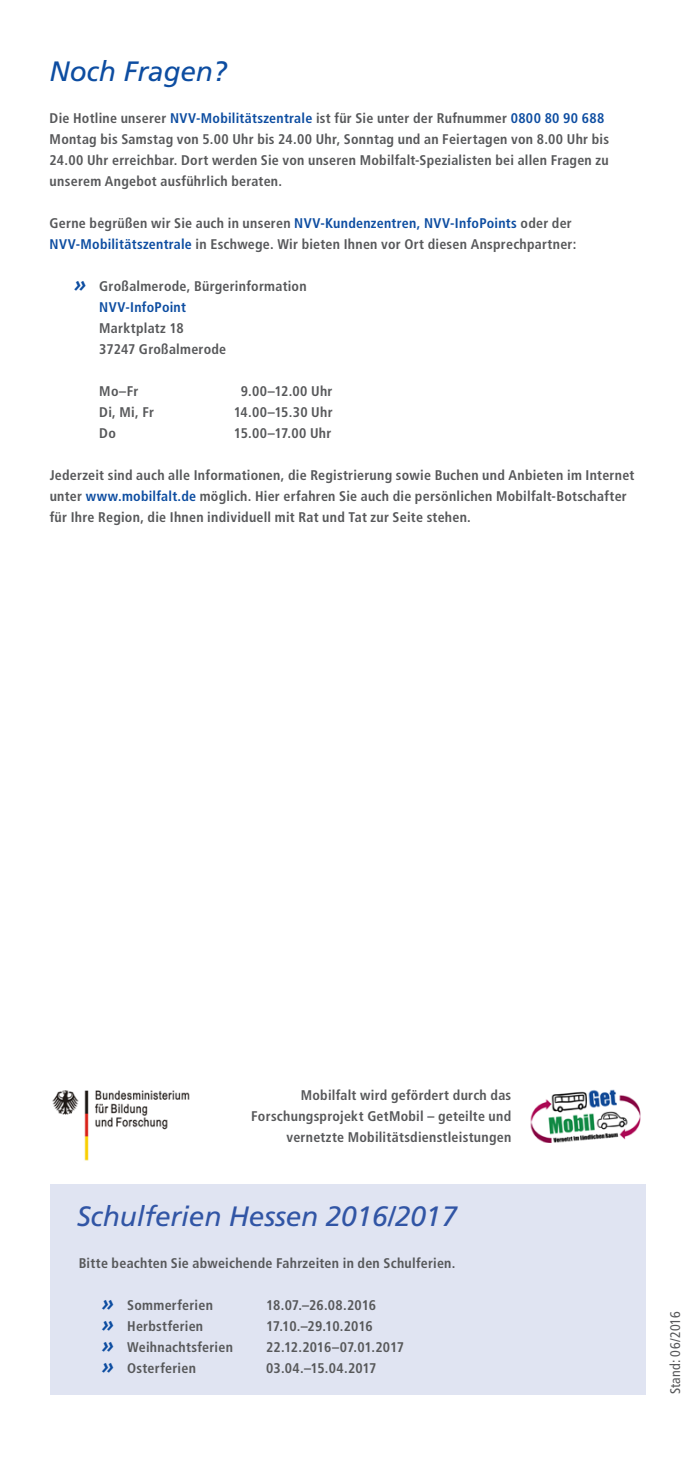
<style>
.page{position:relative;width:695px;height:1474px;background:#fff}
.page>*{position:absolute;margin:0;border:0;box-sizing:border-box;transform-origin:0 0}
.t1{font:italic 28px "Frutiger";letter-spacing:-.005em;color:#3155a5}
.t2{font:italic 28px "Frutiger";letter-spacing:-.005em;color:#0d4da1}
.t3{font:700 condensed 14px/21px "Frutiger";letter-spacing:.015em;color:#57585a}
.t4{font:700 condensed 14px "Frutiger";letter-spacing:-.005em;color:#57585a}
.t5{font:700 condensed 14px "Frutiger";letter-spacing:-.015em;color:#57585a}
.t6{font:condensed 14px "Frutiger";letter-spacing:.005em;color:#57585a}
.s1{color:#0d4da1}
.s2{font-family:"Meta OT";font-style:italic;font-stretch:normal;font-size:21px;color:#0d4da1}
</style>
<div class="page">
<div style="left:50px;top:1184px;width:595px;height:210px;background:#e0e4f2"></div>
<img style="left:530px;top:1089px;width:111px;height:53px">
<img style="left:52px;top:1090px;width:138px;height:71px">
<h1 class="t2" style="left:50px;top:55px;width:179px">Noch Fragen?</h1>
<p class="t3" style="left:50px;top:108px;width:561px">Die Hotline unserer <span class="s1">NVV-Mobilitätszentrale</span> ist für Sie unter der Rufnummer <span class="s1">0800 80 90 688<br></span>Montag bis Samstag von 5.00 Uhr bis 24.00 Uhr, Sonntag und an Feiertagen von 8.00 Uhr bis 24.00 Uhr erreichbar. Dort werden Sie von unseren Mobilfalt-Spezialisten bei allen Fragen zu unserem Angebot ausführlich beraten.</p>
<p class="t3" style="left:50px;top:213px;width:528px">Gerne begrüßen wir Sie auch in unseren <span class="s1">NVV-Kundenzentren, NVV-InfoPoints</span> oder der<br><span class="s1">NVV-Mobilitätszentrale</span> in Eschwege. Wir bieten Ihnen vor Ort diesen Ansprechpartner:</p>
<p class="t3" style="left:99px;top:276px;width:209px;text-indent:-25px"><span class="s2">»</span> Großalmerode, Bürgerinformation<br><span class="s1">NVV-InfoPoint</span></p>
<p class="t3" style="left:99px;top:318px;width:128px">Marktplatz 18<br>37247 Großalmerode</p>
<p class="t3" style="left:99px;top:381px;width:40px">Mo–Fr</p>
<p class="t3" style="left:241px;top:381px;width:93px">9.00–12.00 Uhr</p>
<p class="t3" style="left:99px;top:402px;width:56px">Di, Mi, Fr</p>
<p class="t3" style="left:234px;top:402px;width:100px">14.00–15.30 Uhr</p>
<p class="t3" style="left:99px;top:423px;width:18px">Do</p>
<p class="t3" style="left:234px;top:423px;width:99px">15.00–17.00 Uhr</p>
<p class="t3" style="left:50px;top:465px;width:586px">Jederzeit sind auch alle Informationen, die Registrierung sowie Buchen und Anbieten im Internet unter <span class="s1">www.mobilfalt.de</span> möglich. Hier erfahren Sie auch die persönlichen Mobilfalt-Botschafter für Ihre Region, die Ihnen individuell mit Rat und Tat zur Seite stehen.</p>
<p class="t3" style="left:251px;top:1084px;width:261px;text-align:right">Mobilfalt wird gefördert durch das<br>Forschungsprojekt GetMobil – geteilte und vernetzte Mobilitätsdienstleistungen</p>
<h1 class="t1" style="left:77px;top:1200px;width:381px">Schulferien Hessen 2016/2017</h1>
<p class="t3" style="left:79px;top:1252px;width:378px">Bitte beachten Sie abweichende Fahrzeiten in den Schulferien.</p>
<p class="t3" style="left:102px;top:1294px;width:112px"><span class="s2">»</span> Sommerferien</p>
<p class="t4" style="left:266px;top:1296px;width:111px">18.07.–26.08.2016</p>
<p class="t3" style="left:102px;top:1315px;width:103px"><span class="s2">»</span> Herbstferien</p>
<p class="t5" style="left:266px;top:1317px;width:108px">17.10.–29.10.2016</p>
<p class="t3" style="left:102px;top:1336px;width:132px"><span class="s2">»</span> Weihnachtsferien</p>
<p class="t4" style="left:266px;top:1338px;width:139px">22.12.2016–07.01.2017</p>
<p class="t3" style="left:102px;top:1357px;width:95px"><span class="s2">»</span> Osterferien</p>
<p class="t3" style="left:266px;top:1357px;width:112px">03.04.–15.04.2017</p>
<p class="t6" style="left:667px;top:1394px;width:84px;rotate:-90deg">Stand: 06/2016</p>
</div>
